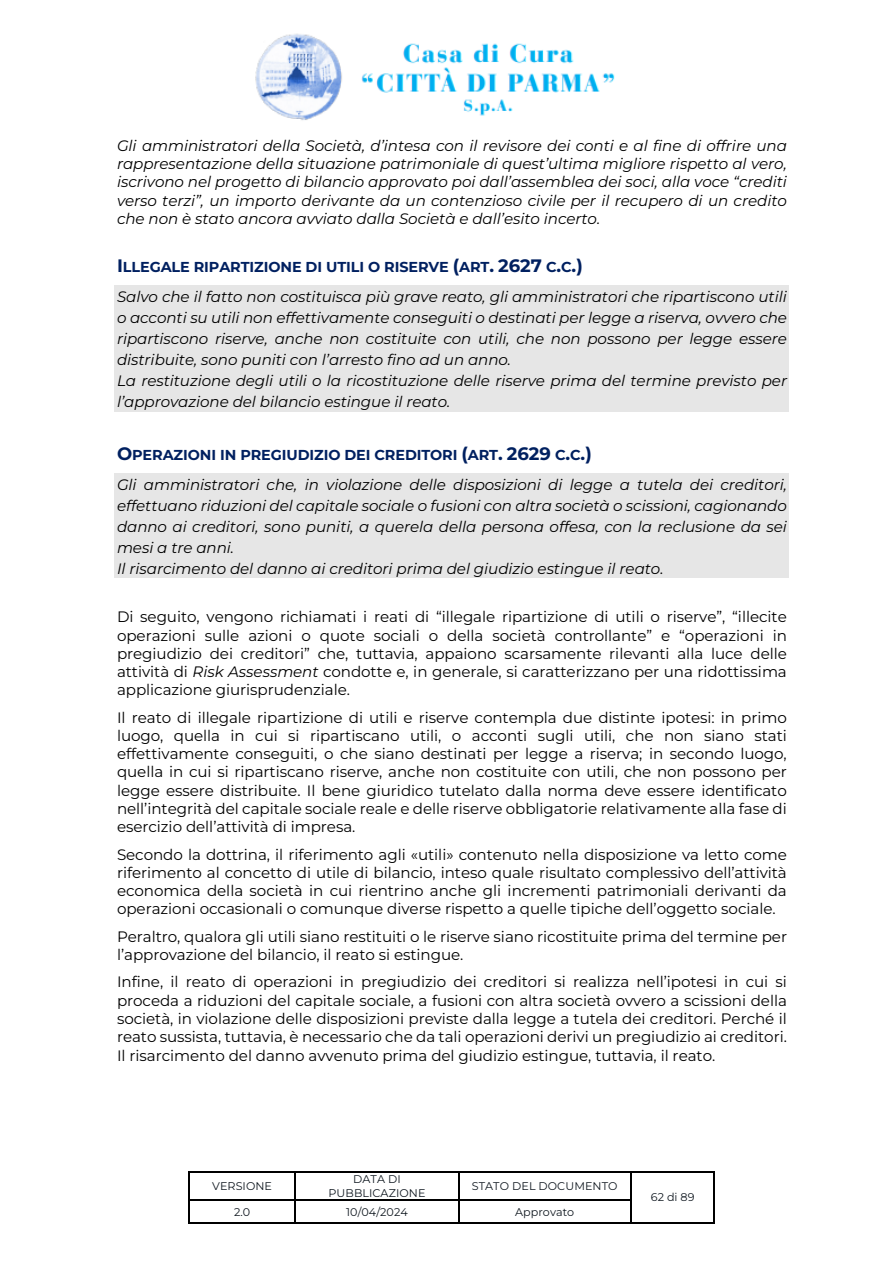
<style>
.page{position:relative;width:893px;height:1263px;background:#fff}
.page>*{position:absolute;margin:0;border:0;box-sizing:border-box;transform-origin:0 0}
.t1{font:15.15px/18.3px "Montserrat";letter-spacing:-.005em;color:#000;text-align:justify}
.t2{font:italic 15.15px/21px "Montserrat";letter-spacing:-.005em;color:#000}
.t3{font:700 14.4px "Montserrat";letter-spacing:-.005em;color:#002060}
.t4{font:11.1px/13.6px "Montserrat";letter-spacing:.005em;color:#101820;text-align:center}
.s1{font-size:18px}
.s2{font-style:italic}
</style>
<div class="page">
<img style="left:255px;top:33px;width:360px;height:87px">
<hr style="left:190px;top:1171px;width:104px;height:1px;background:#000">
<hr style="left:296px;top:1171px;width:162px;height:1px;background:#000">
<hr style="left:459px;top:1171px;width:171px;height:1px;background:#000">
<hr style="left:631px;top:1171px;width:83px;height:1px;background:#000">
<hr style="left:294px;top:1172px;width:2px;height:28px;background:#000">
<hr style="left:190px;top:1200px;width:104px;height:1px;background:#000">
<hr style="left:296px;top:1200px;width:162px;height:1px;background:#000">
<hr style="left:459px;top:1200px;width:171px;height:1px;background:#000">
<svg style="left:189px;top:1171px;width:1px;height:53px"></svg>
<hr style="left:190px;top:1223px;width:104px;height:1px;background:#000">
<hr style="left:294px;top:1201px;width:2px;height:22px;background:#000">
<hr style="left:296px;top:1223px;width:162px;height:1px;background:#000">
<svg style="left:458px;top:1171px;width:1px;height:53px"></svg>
<hr style="left:459px;top:1223px;width:171px;height:1px;background:#000">
<svg style="left:630px;top:1171px;width:1px;height:53px"></svg>
<hr style="left:631px;top:1223px;width:83px;height:1px;background:#000">
<svg style="left:714px;top:1171px;width:1px;height:53px"></svg>
<div style="left:115px;top:285px;width:674px;height:21px;background:#e6e6e6"></div>
<div style="left:115px;top:306px;width:674px;height:21px;background:#e6e6e6"></div>
<div style="left:115px;top:327px;width:674px;height:21px;background:#e6e6e6"></div>
<div style="left:115px;top:348px;width:674px;height:21px;background:#e6e6e6"></div>
<div style="left:115px;top:369px;width:674px;height:21px;background:#e6e6e6"></div>
<div style="left:115px;top:390px;width:674px;height:21px;background:#e6e6e6"></div>
<div style="left:115px;top:473px;width:674px;height:21px;background:#e6e6e6"></div>
<div style="left:115px;top:494px;width:674px;height:21px;background:#e6e6e6"></div>
<div style="left:115px;top:515px;width:674px;height:21px;background:#e6e6e6"></div>
<div style="left:115px;top:536px;width:674px;height:21px;background:#e6e6e6"></div>
<div style="left:115px;top:557px;width:674px;height:21px;background:#e6e6e6"></div>
<p class="t2" style="left:117px;top:136px;width:671px;line-height:18.3px;text-align:justify">Gli amministratori della Società, d’intesa con il revisore dei conti e al fine di offrire una rappresentazione della situazione patrimoniale di quest’ultima migliore rispetto al vero, iscrivono nel progetto di bilancio approvato poi dall’assemblea dei soci, alla voce “crediti verso terzi”, un importo derivante da un contenzioso civile per il recupero di un credito che non è stato ancora avviato dalla Società e dall’esito incerto.</p>
<p class="t3" style="left:117px;top:258px;width:467px"><span class="s1">I</span>LLEGALE RIPARTIZIONE DI UTILI O RISERVE <span class="s1">(</span>ART<span class="s1">. 2627</span> C<span class="s1">.</span>C<span class="s1">.)</span></p>
<p class="t2" style="left:117px;top:286px;width:671px">Salvo che il fatto non costituisca più grave reato, gli amministratori che ripartiscono utili o acconti su utili non effettivamente conseguiti o destinati per legge a riserva, ovvero che ripartiscono riserve, anche non costituite con utili, che non possono per legge essere distribuite, sono puniti con l’arresto fino ad un anno.<br>La restituzione degli utili o la ricostituzione delle riserve prima del termine previsto per l’approvazione del bilancio estingue il reato.</p>
<p class="t3" style="left:117px;top:446px;width:476px"><span class="s1">O</span>PERAZIONI IN PREGIUDIZIO DEI CREDITORI <span class="s1">(</span>ART<span class="s1">. 2629</span> C<span class="s1">.</span>C<span class="s1">.)</span></p>
<p class="t2" style="left:117px;top:474px;width:671px">Gli amministratori che, in violazione delle disposizioni di legge a tutela dei creditori, effettuano riduzioni del capitale sociale o fusioni con altra società o scissioni, cagionando danno ai creditori, sono puniti, a querela della persona offesa, con la reclusione da sei mesi a tre anni.<br>Il risarcimento del danno ai creditori prima del giudizio estingue il reato.</p>
<p class="t1" style="left:117px;top:607px;width:671px">Di seguito, vengono richiamati i reati di “illegale ripartizione di utili o riserve”, “illecite operazioni sulle azioni o quote sociali o della società controllante” e “operazioni in pregiudizio dei creditori” che, tuttavia, appaiono scarsamente rilevanti alla luce delle attività di <span class="s2">Risk Assessment</span> condotte e, in generale, si caratterizzano per una ridottissima applicazione giurisprudenziale.</p>
<p class="t1" style="left:117px;top:708px;width:671px">Il reato di illegale ripartizione di utili e riserve contempla due distinte ipotesi: in primo luogo, quella in cui si ripartiscano utili, o acconti sugli utili, che non siano stati effettivamente conseguiti, o che siano destinati per legge a riserva; in secondo luogo, quella in cui si ripartiscano riserve, anche non costituite con utili, che non possono per legge essere distribuite. Il bene giuridico tutelato dalla norma deve essere identificato nell’integrità del capitale sociale reale e delle riserve obbligatorie relativamente alla fase di esercizio dell’attività di impresa.</p>
<p class="t1" style="left:117px;top:845px;width:671px">Secondo la dottrina, il riferimento agli «utili» contenuto nella disposizione va letto come riferimento al concetto di utile di bilancio, inteso quale risultato complessivo dell’attività economica della società in cui rientrino anche gli incrementi patrimoniali derivanti da operazioni occasionali o comunque diverse rispetto a quelle tipiche dell’oggetto sociale.</p>
<p class="t1" style="left:117px;top:927px;width:671px">Peraltro, qualora gli utili siano restituiti o le riserve siano ricostituite prima del termine per l’approvazione del bilancio, il reato si estingue.</p>
<p class="t1" style="left:117px;top:973px;width:671px">Infine, il reato di operazioni in pregiudizio dei creditori si realizza nell’ipotesi in cui si proceda a riduzioni del capitale sociale, a fusioni con altra società ovvero a scissioni della società, in violazione delle disposizioni previste dalla legge a tutela dei creditori. Perché il reato sussista, tuttavia, è necessario che da tali operazioni derivi un pregiudizio ai creditori.<br>Il risarcimento del danno avvenuto prima del giudizio estingue, tuttavia, il reato.</p>
<p class="t4" style="left:212px;top:1179px;width:61px">VERSIONE</p>
<p class="t4" style="left:328px;top:1172px;width:98px">DATA DI<br>PUBBLICAZIONE</p>
<p class="t4" style="left:472px;top:1179px;width:147px">STATO DEL DOCUMENTO</p>
<p class="t4" style="left:234px;top:1205px;width:18px">2.0</p>
<p class="t4" style="left:346px;top:1205px;width:63px">10/04/2024</p>
<p class="t4" style="left:515px;top:1205px;width:61px">Approvato</p>
<p class="t4" style="left:651px;top:1191px;width:45px">62 di 89</p>
</div>
